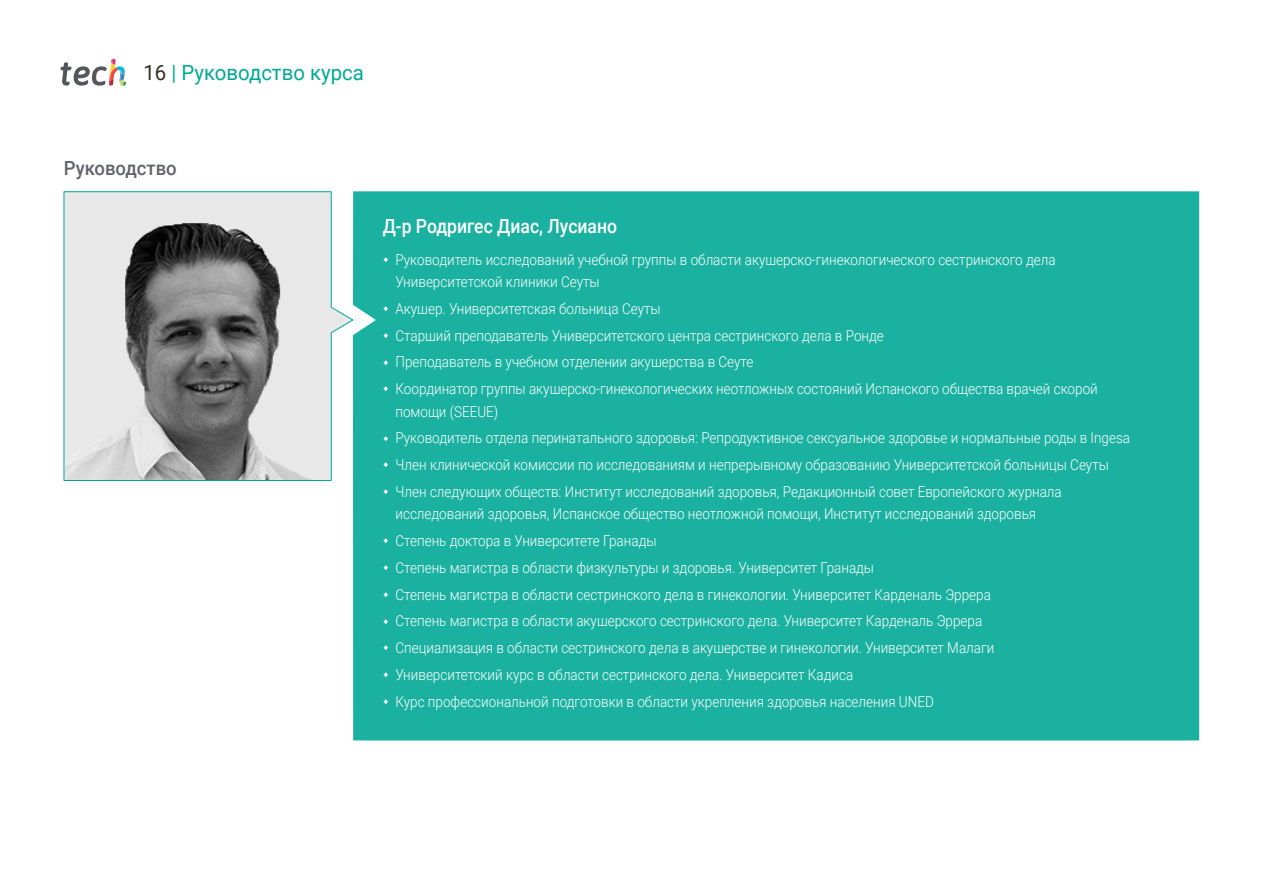
<style>
.page{position:relative;width:1263px;height:893px;background:#fff}
.page>*{position:absolute;margin:0;border:0;box-sizing:border-box;transform-origin:0 0}
.t1{font:21px "Roboto";color:#00a996}
.t2{font:500 19.5px "Roboto";color:#fff;scale:.9 1}
.t3{font:500 19.5px "Roboto";color:#61646a;scale:.95 1}
.t4{font:300 15px/26.7px "Roboto";color:#fff;scale:.9 1}
.s1{color:#312e20}
</style>
<div class="page">
<svg style="left:61px;top:59px;width:65px;height:27px"></svg>
<div style="left:353px;top:191px;width:846px;height:549px;background:#1ab1a0"></div>
<svg style="left:64px;top:191px;width:289px;height:290px;background:#b3b5b5"></svg>
<svg style="left:384px;top:257px;width:4px;height:5px"></svg>
<svg style="left:384px;top:306px;width:4px;height:5px"></svg>
<svg style="left:384px;top:333px;width:4px;height:5px"></svg>
<svg style="left:384px;top:360px;width:4px;height:5px"></svg>
<svg style="left:384px;top:387px;width:4px;height:5px"></svg>
<svg style="left:384px;top:436px;width:4px;height:5px"></svg>
<svg style="left:384px;top:463px;width:4px;height:5px"></svg>
<svg style="left:384px;top:489px;width:4px;height:5px"></svg>
<svg style="left:384px;top:539px;width:4px;height:5px"></svg>
<svg style="left:384px;top:565px;width:4px;height:5px"></svg>
<svg style="left:384px;top:592px;width:4px;height:5px"></svg>
<svg style="left:384px;top:619px;width:4px;height:5px"></svg>
<svg style="left:384px;top:646px;width:4px;height:5px"></svg>
<svg style="left:384px;top:672px;width:4px;height:5px"></svg>
<svg style="left:384px;top:699px;width:4px;height:5px"></svg>
<h1 class="t1" style="left:144px;top:57px;width:222px"><span class="s1">16</span> | Руководство курса</h1>
<h2 class="t3" style="left:64px;top:154px;width:120px">Руководство</h2>
<h2 class="t2" style="left:383px;top:212px;width:262px">Д-р Родригес Диас, Лусиано</h2>
<p class="t4" style="left:395px;top:248px;width:735px;line-height:22.5px">Руководитель исследований учебной группы в области акушерско-гинекологического сестринского дела<br>Университетской клиники Сеуты</p>
<p class="t4" style="left:395px;top:295px;width:782px">Акушер. Университетская больница Сеуты<br>Старший преподаватель Университетского центра сестринского дела в Ронде<br>Преподаватель в учебном отделении акушерства в Сеуте<br>Координатор группы акушерско-гинекологических неотложных состояний Испанского общества врачей скорой</p>
<p class="t4" style="left:395px;top:397px;width:818px">помощи (SEEUE)<br>Руководитель отдела перинатального здоровья: Репродуктивное сексуальное здоровье и нормальные роды в Ingesa Член клинической комиссии по исследованиям и непрерывному образованию Университетской больницы Сеуты Член следующих обществ: Институт исследований здоровья, Редакционный совет Европейского журнала</p>
<p class="t4" style="left:395px;top:500px;width:713px">исследований здоровья, Испанское общество неотложной помощи, Институт исследований здоровья Степень доктора в Университете Гранады<br>Степень магистра в области физкультуры и здоровья. Университет Гранады<br>Степень магистра в области сестринского дела в гинекологии. Университет Карденаль Эррера Степень магистра в области акушерского сестринского дела. Университет Карденаль Эррера Специализация в области сестринского дела в акушерстве и гинекологии. Университет Малаги Университетский курс в области сестринского дела. Университет Кадиса<br>Курс профессиональной подготовки в области укрепления здоровья населения UNED</p>
</div>
